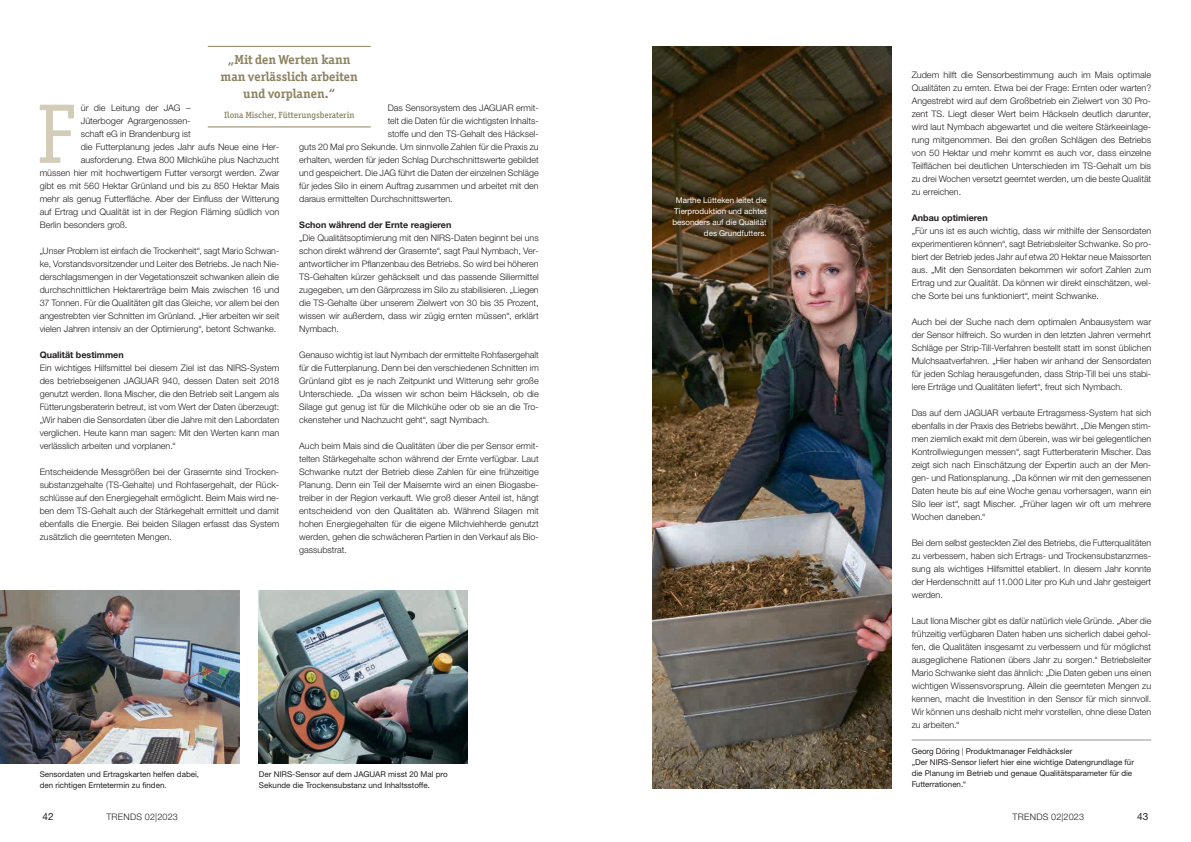
<style>
.page{position:relative;width:1191px;height:842px;background:#fff}
.page>*{position:absolute;margin:0;border:0;box-sizing:border-box;transform-origin:0 0}
.t1{font:84.8px "Officina Serif ITC Pro";color:#d3ccb8}
.t2{font:700 13px/17px "Officina Serif ITC Pro";color:#8c8361;text-align:center}
.t3{font:10px "CLAAS Helvetica Neue";color:#231f20}
.t4{font:300 9px/13px "CLAAS Helvetica Neue";color:#231f20;text-align:justify}
.t5{font:700 9px "CLAAS Helvetica Neue";color:#231f20}
.t6{font:500 9px "Officina Serif ITC Pro";color:#8c8361}
.t7{font:300 9px "CLAAS Helvetica Neue";letter-spacing:.02em;color:#231f20}
.t8{font:8px/11px "CLAAS Helvetica Neue";color:#231f20}
.t9{font:8px/11px "CLAAS Helvetica Neue";color:#fff;text-align:right}
.s1{font-weight:300}
</style>
<div class="page">
<hr style="left:911px;top:740px;width:240px;height:1px;background:#939598">
<img style="left:652px;top:46px;width:239px;height:742px">
<hr style="left:208px;top:46px;width:163px;height:1px;background:#8c8361">
<hr style="left:208px;top:127px;width:163px;height:1px;background:#8c8361">
<img style="left:0;top:590px;width:239px;height:173px">
<img style="left:259px;top:590px;width:209px;height:173px">
<h2 class="t2" style="left:221px;top:51px;width:139px">„Mit den Werten kann man verlässlich arbeiten und vorplanen.“</h2>
<p class="t6" style="left:224px;top:110px;width:132px">Ilona Mischer, Fütterungsberaterin</p>
<p class="t4" style="left:388px;top:101px;width:152px">Das Sensorsystem des JAGUAR ermit-</p>
<p class="t4" style="left:388px;top:114px;width:152px">telt die Daten für die wichtigsten Inhalts-</p>
<p class="t4" style="left:388px;top:127px;width:152px">stoffe und den TS-Gehalt des Häcksel-</p>
<p class="t4" style="left:299px;top:140px;width:241px">guts 20 Mal pro Sekunde. Um sinnvolle Zahlen für die Praxis zu</p>
<p class="t4" style="left:299px;top:153px;width:241px">erhalten, werden für jeden Schlag Durchschnittswerte gebildet</p>
<p class="t4" style="left:299px;top:166px;width:241px">und gespeichert. Die JAG führt die Daten der einzelnen Schläge</p>
<p class="t4" style="left:299px;top:179px;width:241px">für jedes Silo in einem Auftrag zusammen und arbeitet mit den</p>
<p class="t4" style="left:299px;top:192px;width:155px">daraus ermittelten Durchschnittswerten.</p>
<p class="t5" style="left:299px;top:219px;width:154px">Schon während der Ernte reagieren</p>
<p class="t4" style="left:299px;top:231px;width:241px">„Die Qualitätsoptimierung mit den NIRS-Daten beginnt bei uns schon direkt während der Grasernte“, sagt Paul Nymbach, Ver&shy;antwortlicher im Pflanzenbau des Betriebs. So wird bei höheren TS-Gehalten kürzer gehäckselt und das passende Siliermittel zugegeben, um den Gärprozess im Silo zu stabilisieren. „Liegen die TS-Gehalte über unserem Zielwert von 30 bis 35 Prozent, wissen wir außerdem, dass wir zügig ernten müssen“, erklärt Nymbach.</p>
<p class="t4" style="left:299px;top:348px;width:241px">Genauso wichtig ist laut Nymbach der ermittelte Rohfasergehalt für die Futterplanung. Denn bei den verschiedenen Schnitten im Grünland gibt es je nach Zeitpunkt und Witterung sehr große Unterschiede. „Da wissen wir schon beim Häckseln, ob die Silage gut genug ist für die Milchkühe oder ob sie an die Tro&shy;ckensteher und Nachzucht geht“, sagt Nymbach.</p>
<p class="t4" style="left:299px;top:439px;width:241px">Auch beim Mais sind die Qualitäten über die per Sensor ermit&shy;telten Stärkegehalte schon während der Ernte verfügbar. Laut Schwanke nutzt der Betrieb diese Zahlen für eine frühzeitige Planung. Denn ein Teil der Maisernte wird an einen Biogasbe&shy;treiber in der Region verkauft. Wie groß dieser Anteil ist, hängt entscheidend von den Qualitäten ab. Während Silagen mit hohen Energiegehalten für die eigene Milchviehherde genutzt werden, gehen die schwächeren Partien in den Verkauf als Bio&shy;gassubstrat.</p>
<h1 class="t1" style="left:36px;top:84px;width:41px">F</h1>
<p class="t4" style="left:81px;top:101px;width:111px">ür die Leitung der JAG –</p>
<p class="t4" style="left:81px;top:114px;width:111px">Jüterboger Agrargenossen-</p>
<p class="t4" style="left:81px;top:127px;width:111px">schaft eG in Brandenburg ist</p>
<p class="t4" style="left:81px;top:140px;width:200px">die Futterplanung jedes Jahr aufs Neue eine Her-</p>
<p class="t4" style="left:81px;top:153px;width:200px">ausforderung. Etwa 800 Milchkühe plus Nachzucht</p>
<p class="t4" style="left:40px;top:166px;width:241px">müssen hier mit hochwertigem Futter versorgt werden. Zwar</p>
<p class="t4" style="left:40px;top:179px;width:241px">gibt es mit 560 Hektar Grünland und bis zu 850 Hektar Mais</p>
<p class="t4" style="left:40px;top:192px;width:241px">mehr als genug Futterfläche. Aber der Einfluss der Witterung</p>
<p class="t4" style="left:40px;top:205px;width:241px">auf Ertrag und Qualität ist in der Region Fläming südlich von</p>
<p class="t4" style="left:40px;top:218px;width:89px">Berlin besonders groß.</p>
<p class="t4" style="left:40px;top:244px;width:241px">„Unser Problem ist einfach die Trockenheit“, sagt Mario Schwan&shy;ke, Vorstandsvorsitzender und Leiter des Betriebs. Je nach Nie&shy;derschlagsmengen in der Vegetationszeit schwanken allein die durchschnittlichen Hektarerträge beim Mais zwischen 16 und 37 Tonnen. Für die Qualitäten gilt das Gleiche, vor allem bei den angestrebten vier Schnitten im Grünland. „Hier arbeiten wir seit vielen Jahren intensiv an der Optimierung“, betont Schwanke.</p>
<p class="t5" style="left:40px;top:349px;width:85px">Qualität bestimmen</p>
<p class="t4" style="left:40px;top:361px;width:241px">Ein wichtiges Hilfsmittel bei diesem Ziel ist das NIRS-System des betriebseigenen JAGUAR 940, dessen Daten seit 2018 genutzt werden. Ilona Mischer, die den Betrieb seit Langem als Fütterungsberaterin betreut, ist vom Wert der Daten überzeugt: „Wir haben die Sensordaten über die Jahre mit den Labordaten verglichen. Heute kann man sagen: Mit den Werten kann man verlässlich arbeiten und vorplanen.“</p>
<p class="t4" style="left:40px;top:465px;width:241px">Entscheidende Messgrößen bei der Grasernte sind Trocken&shy;substanzgehalte (TS-Gehalte) und Rohfasergehalt, der Rück&shy;schlüsse auf den Energiegehalt ermöglicht. Beim Mais wird ne&shy;ben dem TS-Gehalt auch der Stärkegehalt ermittelt und damit ebenfalls die Energie. Bei beiden Silagen erfasst das System zusätzlich die geernteten Mengen.</p>
<p class="t8" style="left:40px;top:769px;width:161px">Sensordaten und Ertragskarten helfen dabei, den richtigen Erntetermin zu finden.</p>
<p class="t8" style="left:259px;top:769px;width:190px">Der NIRS-Sensor auf dem JAGUAR misst 20 Mal pro<br>Sekunde die Trockensubstanz und Inhaltsstoffe.</p>
<p class="t9" style="left:672px;top:195px;width:96px">Marthe Lütteken leitet die<br>Tierproduktion und achtet besonders auf die Qualität des Grundfutters.</p>
<p class="t4" style="left:911px;top:69px;width:241px">Zudem hilft die Sensorbestimmung auch im Mais optimale Qualitäten zu ernten. Etwa bei der Frage: Ernten oder warten?<br>Angestrebt wird auf dem Großbetrieb ein Zielwert von 30 Pro&shy;zent TS. Liegt dieser Wert beim Häckseln deutlich darunter, wird laut Nymbach abgewartet und die weitere Stärkeeinlage&shy;rung mitgenommen. Bei den großen Schlägen des Betriebs von 50 Hektar und mehr kommt es auch vor, dass einzelne Teilflächen bei deutlichen Unterschieden im TS-Gehalt um bis zu drei Wochen versetzt geerntet werden, um die beste Qualität zu erreichen.</p>
<p class="t5" style="left:911px;top:212px;width:78px">Anbau optimieren</p>
<p class="t4" style="left:911px;top:225px;width:241px">„Für uns ist es auch wichtig, dass wir mithilfe der Sensordaten experimentieren können“, sagt Betriebsleiter Schwanke. So pro&shy;biert der Betrieb jedes Jahr auf etwa 20 Hektar neue Maissorten aus. „Mit den Sensordaten bekommen wir sofort Zahlen zum Ertrag und zur Qualität. Da können wir direkt einschätzen, wel&shy;che Sorte bei uns funktioniert“, meint Schwanke.</p>
<p class="t4" style="left:911px;top:316px;width:241px">Auch bei der Suche nach dem optimalen Anbausystem war der Sensor hilfreich. So wurden in den letzten Jahren vermehrt Schläge per Strip-Till-Verfahren bestellt statt im sonst üblichen Mulchsaatverfahren. „Hier haben wir anhand der Sensordaten für jeden Schlag herausgefunden, dass Strip-Till bei uns stabi&shy;lere Erträge und Qualitäten liefert“, freut sich Nymbach.</p>
<p class="t4" style="left:911px;top:407px;width:241px">Das auf dem JAGUAR verbaute Ertragsmess-System hat sich ebenfalls in der Praxis des Betriebs bewährt. „Die Mengen stim&shy;men ziemlich exakt mit dem überein, was wir bei gelegentlichen Kontrollwiegungen messen“, sagt Futterberaterin Mischer. Das zeigt sich nach Einschätzung der Expertin auch an der Men&shy;gen- und Rationsplanung. „Da können wir mit den gemessenen Daten heute bis auf eine Woche genau vorhersagen, wann ein Silo leer ist“, sagt Mischer. „Früher lagen wir oft um mehrere Wochen daneben.“</p>
<p class="t4" style="left:911px;top:537px;width:241px">Bei dem selbst gesteckten Ziel des Betriebs, die Futterqualitäten zu verbessern, haben sich Ertrags- und Trockensubstanzmes&shy;sung als wichtiges Hilfsmittel etabliert. In diesem Jahr konnte der Herdenschnitt auf 11.000 Liter pro Kuh und Jahr gesteigert werden.</p>
<p class="t4" style="left:911px;top:615px;width:241px">Laut Ilona Mischer gibt es dafür natürlich viele Gründe. „Aber die frühzeitig verfügbaren Daten haben uns sicherlich dabei gehol&shy;fen, die Qualitäten insgesamt zu verbessern und für möglichst ausgeglichene Rationen übers Jahr zu sorgen.“ Betriebsleiter Mario Schwanke sieht das ähnlich: „Die Daten geben uns einen wichtigen Wissensvorsprung. Allein die geernteten Mengen zu kennen, macht die Investition in den Sensor für mich sinnvoll.<br>Wir können uns deshalb nicht mehr vorstellen, ohne diese Daten zu arbeiten.“</p>
<p class="t8" style="left:911px;top:746px;width:224px">Georg Döring <span class="s1">|</span> Produktmanager Feldhäcksler<br>„Der NIRS-Sensor liefert hier eine wichtige Datengrundlage für die Planung im Betrieb und genaue Qualitätsparameter für die Futterrationen.“</p>
<p class="t3" style="left:43px;top:810px;width:13px">42</p>
<p class="t7" style="left:106px;top:811px;width:73px">TRENDS 02|2023</p>
<p class="t7" style="left:1012px;top:811px;width:73px">TRENDS 02|2023</p>
<p class="t3" style="left:1137px;top:810px;width:13px">43</p>
</div>
